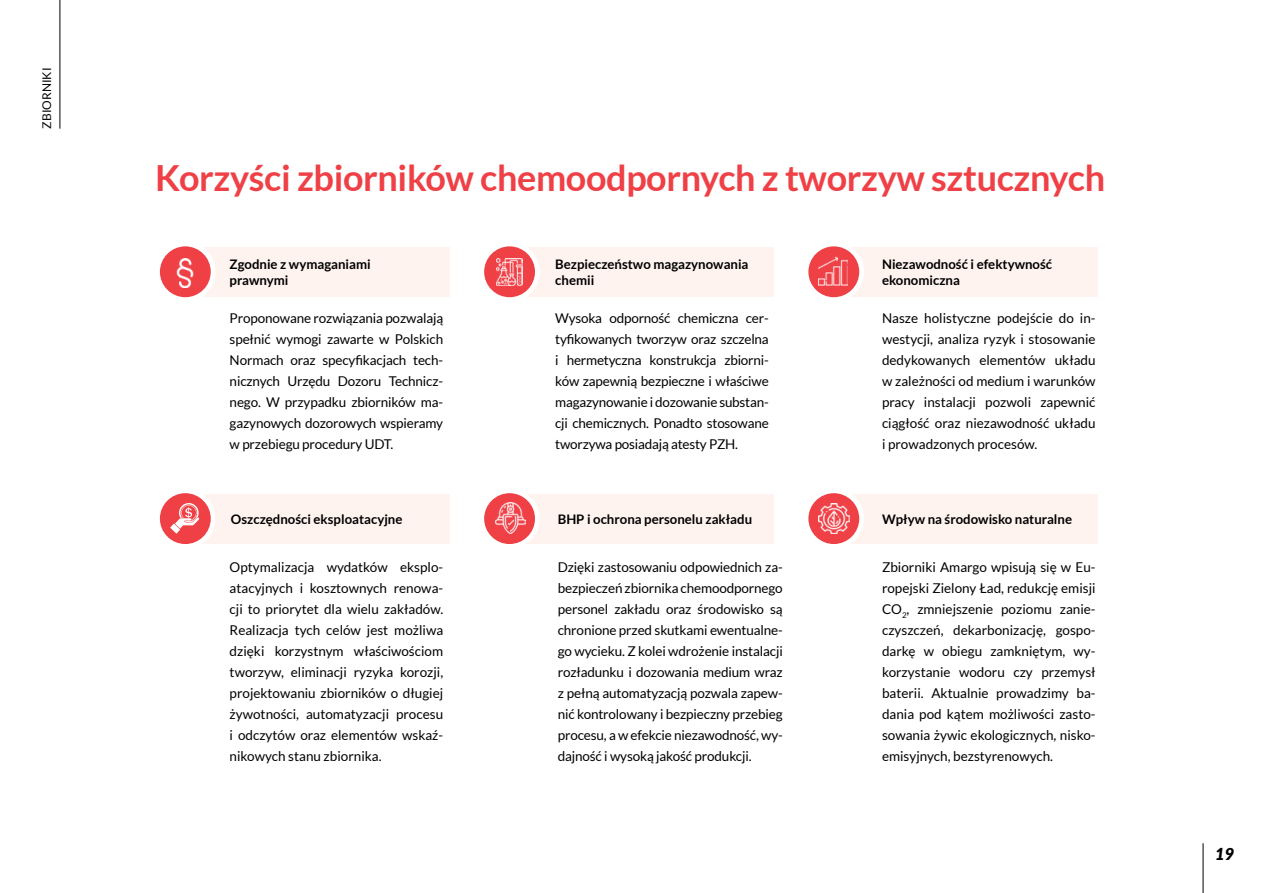
<style>
.page{position:relative;width:1263px;height:893px;background:#fff}
.page>*{position:absolute;margin:0;border:0;box-sizing:border-box;transform-origin:0 0}
.t1{font:700 36px "Lato";letter-spacing:-.01em;color:#ef4046}
.t2{font:italic 900 16.5px "Lato";color:#000}
.t3{font:13.5px/21px "Lato";letter-spacing:-.01em;color:#000;text-align:justify}
.t4{font:700 13.2px/15.6px "Lato";color:#000}
.t5{font:12px "Lato";color:#000}
</style>
<div class="page">
<hr style="left:1203px;top:843px;width:1px;height:50px;background:#000">
<div style="left:835px;top:494px;width:263px;height:49px;background:#fef3ee"></div>
<div style="left:835px;top:247px;width:263px;height:49px;background:#fef3ee"></div>
<div style="left:510px;top:494px;width:264px;height:49px;background:#fef3ee"></div>
<div style="left:510px;top:247px;width:264px;height:49px;background:#fef3ee"></div>
<div style="left:186px;top:494px;width:264px;height:49px;background:#fef3ee"></div>
<div style="left:186px;top:247px;width:264px;height:49px;background:#fef3ee"></div>
<svg style="left:157px;top:491px;width:56px;height:55px"></svg>
<div style="left:155px;top:488px;width:61px;height:61px;border:5px solid #fff;border-radius:50%"></div>
<svg style="left:482px;top:244px;width:55px;height:56px"></svg>
<div style="left:479px;top:242px;width:61px;height:60px;border:5px solid #fff;border-radius:50%"></div>
<svg style="left:482px;top:491px;width:55px;height:55px"></svg>
<div style="left:479px;top:488px;width:61px;height:61px;border:5px solid #fff;border-radius:50%"></div>
<svg style="left:806px;top:244px;width:56px;height:56px"></svg>
<div style="left:804px;top:242px;width:60px;height:60px;border:5px solid #fff;border-radius:50%"></div>
<svg style="left:806px;top:491px;width:56px;height:55px"></svg>
<div style="left:804px;top:488px;width:60px;height:61px;border:5px solid #fff;border-radius:50%"></div>
<svg style="left:157px;top:244px;width:56px;height:56px"></svg>
<div style="left:155px;top:242px;width:61px;height:60px;border:5px solid #fff;border-radius:50%"></div>
<svg style="left:170px;top:503px;width:29px;height:31px"></svg>
<img style="left:819px;top:503px;width:30px;height:31px">
<img style="left:171px;top:258px;width:29px;height:29px">
<img style="left:496px;top:259px;width:27px;height:26px">
<img style="left:495px;top:503px;width:31px;height:31px">
<img style="left:819px;top:256px;width:29px;height:29px">
<hr style="left:60px;top:0;width:1px;height:129px;background:#000">
<p class="t5" style="left:40px;top:129px;width:62px;rotate:-90deg">ZBIORNIKI</p>
<h1 class="t1" style="left:155px;top:157px;width:951px">Korzyści zbiorników chemoodpornych z tworzyw sztucznych</h1>
<p class="t4" style="left:230px;top:256px;width:143px">Zgodnie z wymaganiami prawnymi</p>
<p class="t4" style="left:555px;top:256px;width:195px">Bezpieczeństwo magazynowania chemii</p>
<p class="t4" style="left:882px;top:256px;width:172px">Niezawodność i efektywność ekonomiczna</p>
<p class="t3" style="left:230px;top:308px;width:215px">Proponowane rozwiązania pozwalają spełnić wymogi zawarte w Polskich Normach oraz specyfikacjach tech&shy;nicznych Urzędu Dozoru Technicz&shy;nego. W przypadku zbiorników ma&shy;gazynowych dozorowych wspieramy w przebiegu procedury UDT.</p>
<p class="t3" style="left:555px;top:308px;width:215px">Wysoka odporność chemiczna cer&shy;tyfikowanych tworzyw oraz szczelna i hermetyczna konstrukcja zbiorni&shy;ków zapewnią bezpieczne i właściwe magazynowanie i dozowanie substan&shy;cji chemicznych. Ponadto stosowane tworzywa posiadają atesty PZH.</p>
<p class="t3" style="left:882px;top:308px;width:215px">Nasze holistyczne podejście do in&shy;westycji, analiza ryzyk i stosowanie dedykowanych elementów układu w zależności od medium i warunków pracy instalacji pozwoli zapewnić ciągłość oraz niezawodność układu i prowadzonych procesów.</p>
<p class="t4" style="left:231px;top:511px;width:173px">Oszczędności eksploatacyjne</p>
<p class="t4" style="left:558px;top:511px;width:196px">BHP i ochrona personelu zakładu</p>
<p class="t4" style="left:882px;top:511px;width:192px">Wpływ na środowisko naturalne</p>
<p class="t3" style="left:558px;top:556px;width:227px">Dzięki zastosowaniu odpowiednich za&shy;bezpieczeń zbiornika chemoodpornego personel zakładu oraz środowisko są chronione przed skutkami ewentualne&shy;go wycieku. Z kolei wdrożenie instalacji rozładunku i dozowania medium wraz z pełną automatyzacją pozwala zapew&shy;nić kontrolowany i bezpieczny przebieg procesu, a w efekcie niezawodność, wy&shy;dajność i wysoką jakość produkcji.</p>
<p class="t3" style="left:230px;top:557px;width:215px">Optymalizacja wydatków eksplo&shy;atacyjnych i kosztownych renowa&shy;cji to priorytet dla wielu zakładów.<br>Realizacja tych celów jest możliwa dzięki korzystnym właściwościom tworzyw, eliminacji ryzyka korozji, projektowaniu zbiorników o długiej żywotności, automatyzacji procesu i odczytów oraz elementów wskaź&shy;nikowych stanu zbiornika.</p>
<p class="t3" style="left:882px;top:557px;width:215px">Zbiorniki Amargo wpisują się w Eu&shy;ropejski Zielony Ład, redukcję emisji CO<sub>2</sub>, zmniejszenie poziomu zanie&shy;czyszczeń, dekarbonizację, gospo&shy;darkę w obiegu zamkniętym, wy&shy;korzystanie wodoru czy przemysł baterii. Aktualnie prowadzimy ba&shy;dania pod kątem możliwości zasto&shy;sowania żywic ekologicznych, nisko&shy;emisyjnych, bezstyrenowych.</p>
<p class="t2" style="left:1215px;top:841px;width:21px">19</p>
</div>
